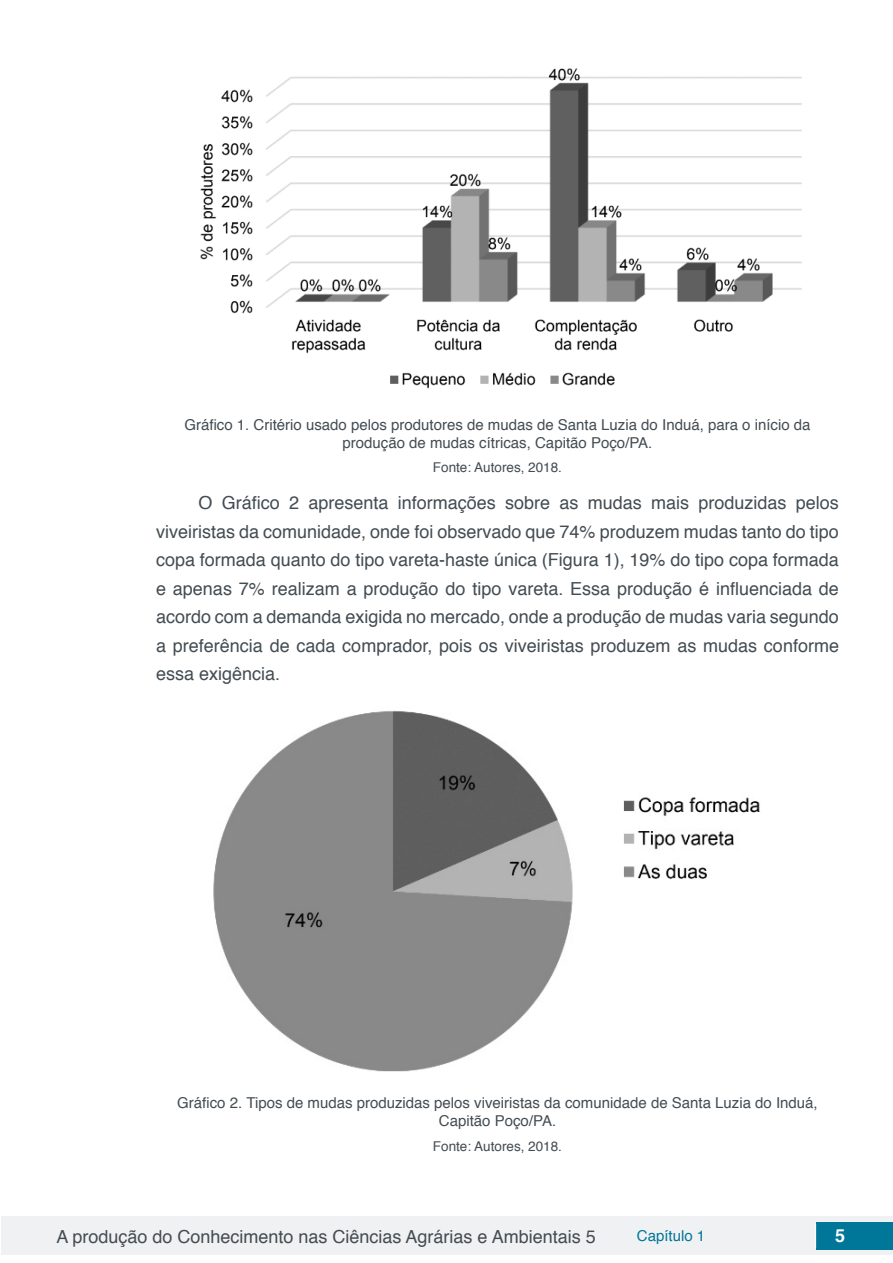
<style>
.page{position:relative;width:893px;height:1263px;background:#fff}
.page>*{position:absolute;margin:0;border:0;box-sizing:border-box;transform-origin:0 0}
.t1{font:18px/28.5px "Helvetica";color:#434c52;text-align:justify}
.t2{font:700 18px "Helvetica";color:#fff}
.t3{font:15px/18px "Helvetica";color:#434c52;text-align:center}
.t4{font:15px "Helvetica";color:#007699}
.t5{font:13.5px "Helvetica";color:#434c52}
</style>
<div class="page">
<div style="left:1px;top:1216px;width:891px;height:38px;background:#f0f1f2"></div>
<div style="left:816px;top:1222px;width:77px;height:27px;background:#007699"></div>
<svg style="left:815px;top:1224px;width:1px;height:24px"></svg>
<img style="left:200px;top:68px;width:602px;height:321px">
<img style="left:213px;top:711px;width:547px;height:361px">
<p class="t3" style="left:184px;top:416px;width:628px">Gráfico 1. Critério usado pelos produtores de mudas de Santa Luzia do Induá, para o início da produção de mudas cítricas, Capitão Poço/PA.</p>
<p class="t5" style="left:433px;top:457px;width:131px">Fonte: Autores, 2018.</p>
<p class="t1" style="left:156px;top:489px;width:684px;text-indent:43px">O Gráfico 2 apresenta informações sobre as mudas mais produzidas pelos viveiristas da comunidade, onde foi observado que 74% produzem mudas tanto do tipo copa formada quanto do tipo vareta-haste única (Figura 1), 19% do tipo copa formada e apenas 7% realizam a produção do tipo vareta. Essa produção é influenciada de acordo com a demanda exigida no mercado, onde a produção de mudas varia segundo a preferência de cada comprador, pois os viveiristas produzem as mudas conforme essa exigência.</p>
<p class="t3" style="left:177px;top:1094px;width:642px">Gráfico 2. Tipos de mudas produzidas pelos viveiristas da comunidade de Santa Luzia do Induá,<br>Capitão Poço/PA.</p>
<p class="t5" style="left:433px;top:1135px;width:131px">Fonte: Autores, 2018.</p>
<p class="t1" style="left:56px;top:1223px;width:541px">A produção do Conhecimento nas Ciências Agrárias e Ambientais 5</p>
<p class="t4" style="left:637px;top:1224px;width:70px">Capítulo 1</p>
<p class="t2" style="left:835px;top:1221px;width:12px">5</p>
</div>
